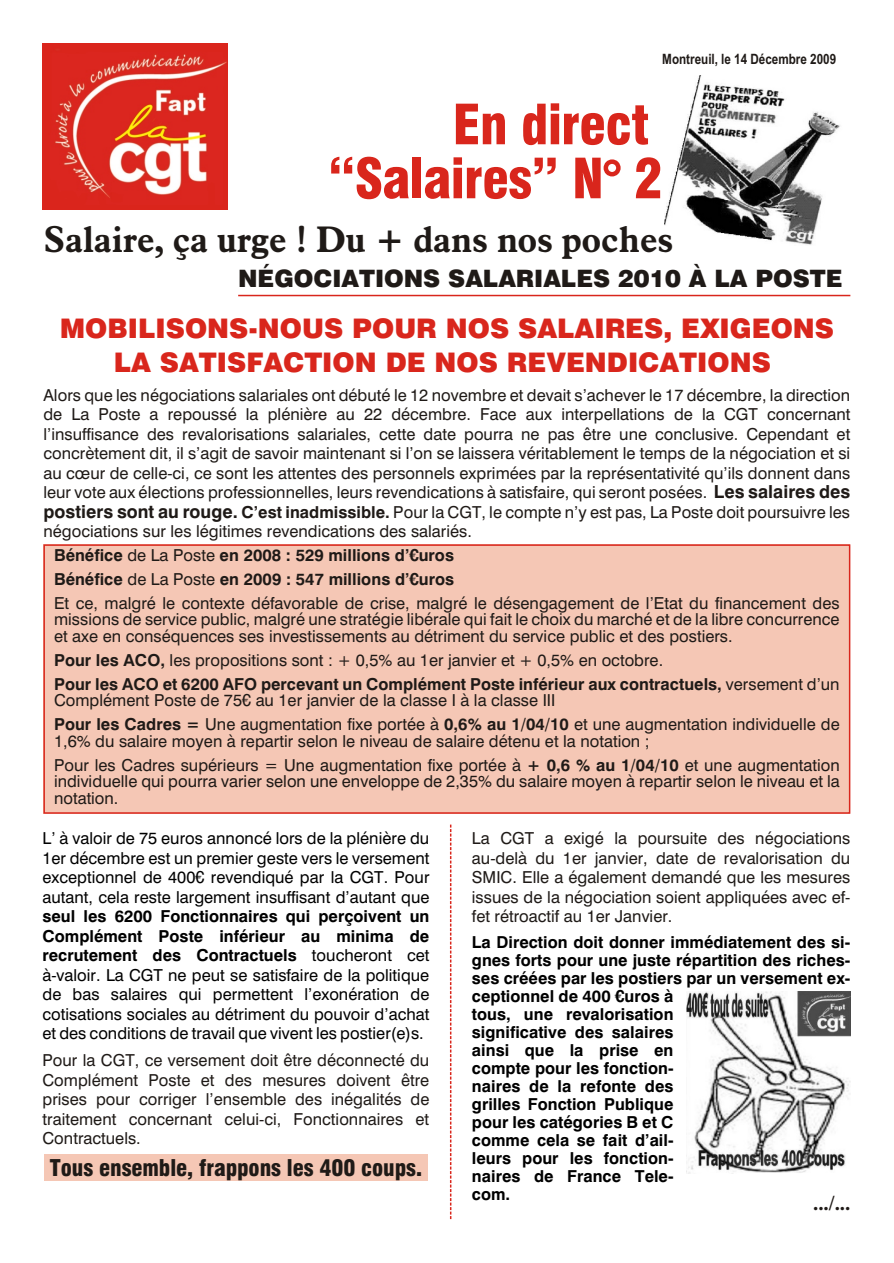
<style>
.page{position:relative;width:894px;height:1263px;background:#fff}
.page>*{position:absolute;margin:0;border:0;box-sizing:border-box;transform-origin:0 0}
.t1{font:54px/54px "Swis 721 Blk Cn BT";letter-spacing:-.015em;color:#d9261c;text-align:right}
.t2{font:700 36px "Aldine 721 BT";letter-spacing:-.005em;color:#1f1a17}
.t3{font:27px/33.8px "Swis 721 Blk BT";color:#d9261c;text-align:center}
.t4{font:24px "Swis 721 Blk BT";color:#1f1a17}
.t5{font:22.5px "Swis 721 Blk Cn BT";letter-spacing:-.005em;color:#1f1a17}
.t6{font:700 21px "Times New Roman";color:#1f1a17}
.t7{font:16.5px/19.5px "Swis 721 BT";color:#1f1a17}
.t8{font:16.5px/19.5px "Swis 721 BT";color:#000;text-align:justify}
.t9{font:700 16.5px/18px "Swis 721 BT";color:#000}
.t10{font:700 16.5px/24px "Swis 721 BT";color:#1f1a17}
.t11{font:700 14.25px "Arial Narrow";color:#1f1a17}
.s1{font-weight:700;font-size:18px}
.s2{font-weight:700}
.s3{font-weight:400}
</style>
<div class="page">
<img style="left:43px;top:43px;width:184px;height:166px">
<img style="left:665px;top:75px;width:175px;height:170px">
<hr style="left:238px;top:295px;width:612px;height:1px;background:#d9261c">
<div style="left:43px;top:544px;width:807px;height:270px;background:#f5c7b5"></div>
<div style="left:43px;top:544px;width:807px;height:270px;border:2px solid #d9261c"></div>
<div style="left:44px;top:1154px;width:384px;height:27px;background:#f5c7b5"></div>
<svg style="left:450px;top:825px;width:1px;height:394px"></svg>
<img style="left:686px;top:991px;width:164px;height:183px">
<p class="t11" style="left:662px;top:48px;width:175px">Montreuil, le 14 Décembre 2009</p>
<h1 class="t1" style="left:328px;top:103px;width:337px">En di rect<br>“Sa lai res” N° 2</h1>
<h2 class="t2" style="left:43px;top:224px;width:632px">Sa laire, ça urge ! Du + dans nos po ches</h2>
<h3 class="t4" style="left:238px;top:269px;width:606px">NÉGOCIATIONS SALARIALES 2010 À LA POSTE</h3>
<h3 class="t3" style="left:60px;top:314px;width:776px">MOBILISONS-NOUS POUR NOS SALAIRES, EXIGEONS<br>LA SATISFACTION DE NOS REVENDICATIONS</h3>
<p class="t7" style="left:43px;top:387px;width:809px;text-align:justify">Alors que les négociations salariales ont débuté le 12 novembre et devait s’achever le 17 décembre, la direction de La Poste a repoussé la plénière au 22 décembre. Face aux interpellations de la CGT concernant l’insuffisance des revalorisations salariales, cette date pourra ne pas être une conclusive. Cependant et concrètement dit, il s’agit de savoir maintenant si l’on se laissera véritablement le temps de la négociation et si au cœur de celle-ci, ce sont les attentes des personnels exprimées par la représentativité qu’ils donnent dans leur vote aux élections professionnelles, leurs revendications à satisfaire, qui seront posées. <span class="s1">Les salaires des postiers sont au rouge.</span> <span class="s2">C’est inadmissible.</span> Pour la CGT, le compte n’y est pas, La Poste doit poursuivre les négociations sur les légitimes revendications des salariés.</p>
<p class="t7" style="left:54px;top:545px;width:787px;line-height:24px"><span class="s2">Bé né fice</span> de La Poste <span class="s2">en 2008 : 529 mil lions d’€uros<br>Bé né fice</span> de La Poste <span class="s2">en 2009 : 547 mil lions d’€uros<br></span>Et ce, malgré le contexte défavorable de crise, malgré le désengagement de l’Etat du financement des</p>
<p class="t7" style="left:54px;top:613px;width:787px;line-height:16.5px">missions de service public, malgré une stratégie libérale qui fait le choix du marché et de la libre concurrence et axe en conséquences ses investissements au détriment du service public et des postiers.</p>
<p class="t10" style="left:54px;top:650px;width:787px">Pour les ACO, <span class="s3">les pro po si tions sont : + 0,5% au 1er jan vier et + 0,5% en oc tobre.<br></span>Pour les ACO et 6200 AFO per ce vant un Com plé ment Poste in fé rieur aux con trac tuels, <span class="s3">ver se ment d’un</span></p>
<p class="t7" style="left:54px;top:690px;width:787px;line-height:24px">Com plé ment Poste de 75€ au 1er jan vier de la classe I à la classe III<br><span class="s2">Pour les Ca dres =</span> Une aug men ta tion fixe portée à <span class="s2">0,6% au 1/04/10</span> et une aug men ta tion in di vi duelle de</p>
<p class="t7" style="left:54px;top:731px;width:787px;line-height:24px">1,6% du sa laire moyen à re par tir se lon le ni veau de sa laire dé te nu et la no ta tion ;<br>Pour les Cadres supérieurs = Une augmentation fixe portée à <span class="s2">+ 0,6 % au 1/04/10</span> et une augmentation</p>
<p class="t7" style="left:54px;top:775px;width:787px;line-height:16.5px">individuelle qui pourra varier selon une enveloppe de 2,35% du salaire moyen à repartir selon le niveau et la notation.</p>
<p class="t8" style="left:43px;top:830px;width:388px">L’ à valoir de 75 euros annoncé lors de la plénière du 1er décembre est un premier geste vers le versement exceptionnel de 400€ revendiqué par la CGT. Pour autant, cela reste largement insuffisant d’autant que</p>
<p class="t8" style="left:43px;top:908px;width:388px"><span class="s2">seul les 6200 Fonctionnaires qui perçoivent un Complément Poste inférieur au minima de recrutement des Contractuels</span> toucheront cet à-valoir. La CGT ne peut se satisfaire de la politique de bas salaires qui permettent l’exonération de cotisations sociales au détriment du pouvoir d’achat et des conditions de travail que vivent les postier(e)s.</p>
<p class="t7" style="left:43px;top:1052px;width:388px;text-align:justify">Pour la CGT, ce versement doit être déconnecté du Complément Poste et des mesures doivent être prises pour corriger l’ensemble des inégalités de traitement concernant celui-ci, Fonctionnaires et Contractuels.</p>
<h3 class="t5" style="left:50px;top:1158px;width:374px">Tous en semble, frap pons les 400 coups.</h3>
<p class="t7" style="left:472px;top:830px;width:380px;text-align:justify">La CGT a exi gé la pour suite des né go cia tions au-delà du 1er jan vier, date de reva lo ri sa tion du SMIC. Elle a éga le ment de man dé que les me su res is sues de la né go cia tion soient ap pli quées avec ef - fet ré troac tif au 1er Janvier.</p>
<p class="t9" style="left:472px;top:934px;width:380px">La Di rec tion doit don ner im mé dia te ment des si - gnes forts pour une juste ré par ti tion des ri ches - ses créées par les pos tiers par un ver se ment ex - cep tion nel de 400 €uros à<br>tous, une re va lo ri sa tion<br>si gni fi ca tive des sa lai res<br>ain si que la prise en<br>compte pour les fonc tion -<br>nai res de la re fonte des<br>gril les Fonc tion Pu blique<br>pour les ca té go ries B et C<br>comme cela se fait d’ail -<br>leurs pour les fonc tion -<br>nai res de France Te le -<br>com.</p>
<p class="t6" style="left:813px;top:1196px;width:39px">.../...</p>
</div>
